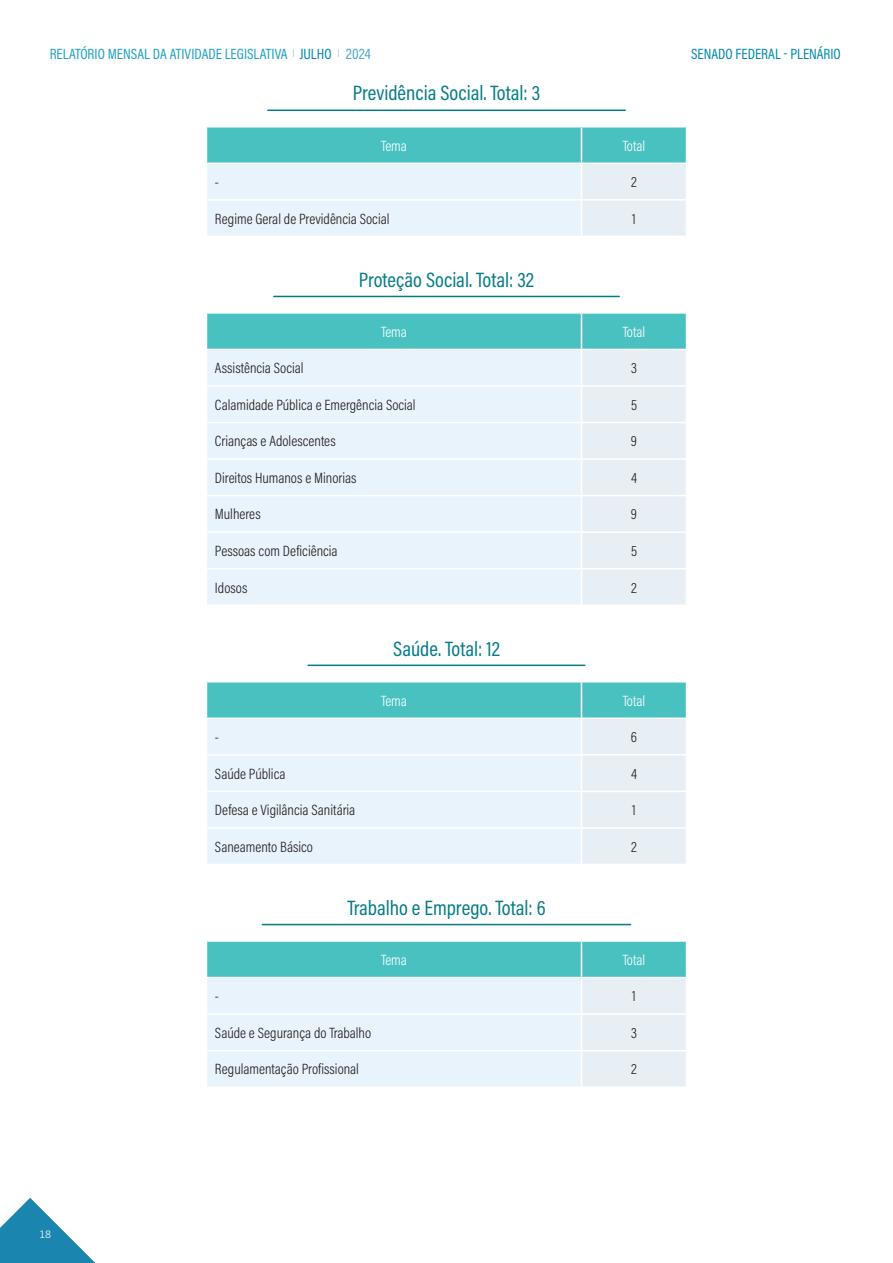
<style>
.page{position:relative;width:893px;height:1263px;background:#fff}
.page>*{position:absolute;margin:0;border:0;box-sizing:border-box;transform-origin:0 0}
.t1{font:21px "Acumin Pro Cond";color:#047b87}
.t2{font:300 15px "Acumin Pro Cond";color:#231f20}
.t3{font:15px "Acumin Pro Cond";color:#209fc2}
.t4{font:300 15px "Acumin Pro Cond";color:#fff}
.t5{font:15px "Acumin Pro Cond";color:#0088b0}
.t6{font:300 12px "Calibri";color:#fff}
.s1{color:#0086b0}
.s2{color:#46a8c9}
</style>
<div class="page">
<svg style="left:0;top:1198px;width:96px;height:65px"></svg>
<hr style="left:268px;top:110px;width:357px;height:1px;background:#047b87">
<hr style="left:274px;top:296px;width:345px;height:1px;background:#047b87">
<hr style="left:308px;top:664px;width:277px;height:2px;background:#047b87">
<hr style="left:262px;top:924px;width:369px;height:1px;background:#047b87">
<svg style="left:207px;top:127px;width:479px;height:109px;background:#b3e2e6"></svg>
<hr style="left:581px;top:127px;width:1px;height:36px;background:#fff">
<hr style="left:206px;top:163px;width:375px;height:1px;background:#fff">
<hr style="left:581px;top:163px;width:106px;height:1px;background:#fff">
<hr style="left:581px;top:164px;width:1px;height:35px;background:#fff">
<hr style="left:206px;top:199px;width:375px;height:2px;background:#fff">
<hr style="left:581px;top:199px;width:106px;height:2px;background:#fff">
<hr style="left:581px;top:201px;width:1px;height:35px;background:#fff">
<svg style="left:207px;top:314px;width:479px;height:290px;background:#d4ecf2"></svg>
<hr style="left:581px;top:314px;width:1px;height:35px;background:#fff">
<hr style="left:206px;top:349px;width:375px;height:1px;background:#fff">
<hr style="left:581px;top:349px;width:106px;height:1px;background:#fff">
<hr style="left:581px;top:350px;width:1px;height:35px;background:#fff">
<hr style="left:206px;top:385px;width:375px;height:2px;background:#fff">
<hr style="left:581px;top:385px;width:106px;height:2px;background:#fff">
<hr style="left:581px;top:387px;width:1px;height:35px;background:#fff">
<hr style="left:206px;top:422px;width:375px;height:1px;background:#fff">
<hr style="left:581px;top:422px;width:106px;height:1px;background:#fff">
<hr style="left:581px;top:423px;width:1px;height:35px;background:#fff">
<hr style="left:206px;top:458px;width:375px;height:2px;background:#fff">
<hr style="left:581px;top:458px;width:106px;height:2px;background:#fff">
<hr style="left:581px;top:460px;width:1px;height:35px;background:#fff">
<hr style="left:206px;top:495px;width:375px;height:1px;background:#fff">
<hr style="left:581px;top:495px;width:106px;height:1px;background:#fff">
<hr style="left:581px;top:496px;width:1px;height:35px;background:#fff">
<hr style="left:206px;top:531px;width:375px;height:2px;background:#fff">
<hr style="left:581px;top:531px;width:106px;height:2px;background:#fff">
<hr style="left:581px;top:533px;width:1px;height:35px;background:#fff">
<hr style="left:206px;top:568px;width:375px;height:1px;background:#fff">
<hr style="left:581px;top:568px;width:106px;height:1px;background:#fff">
<hr style="left:581px;top:569px;width:1px;height:35px;background:#fff">
<svg style="left:207px;top:682px;width:479px;height:182px;background:#c8e8ee"></svg>
<hr style="left:581px;top:682px;width:1px;height:35px;background:#fff">
<hr style="left:206px;top:717px;width:375px;height:2px;background:#fff">
<hr style="left:581px;top:717px;width:106px;height:2px;background:#fff">
<hr style="left:581px;top:719px;width:1px;height:35px;background:#fff">
<hr style="left:206px;top:754px;width:375px;height:2px;background:#fff">
<hr style="left:581px;top:754px;width:106px;height:2px;background:#fff">
<hr style="left:581px;top:756px;width:1px;height:35px;background:#fff">
<hr style="left:206px;top:791px;width:375px;height:1px;background:#fff">
<hr style="left:581px;top:791px;width:106px;height:1px;background:#fff">
<hr style="left:581px;top:792px;width:1px;height:35px;background:#fff">
<hr style="left:206px;top:827px;width:375px;height:2px;background:#fff">
<hr style="left:581px;top:827px;width:106px;height:2px;background:#fff">
<hr style="left:581px;top:829px;width:1px;height:35px;background:#fff">
<svg style="left:207px;top:942px;width:479px;height:144px;background:#c0e6eb"></svg>
<hr style="left:581px;top:942px;width:1px;height:35px;background:#fff">
<hr style="left:206px;top:977px;width:375px;height:1px;background:#fff">
<hr style="left:581px;top:977px;width:106px;height:1px;background:#fff">
<hr style="left:581px;top:978px;width:1px;height:35px;background:#fff">
<hr style="left:206px;top:1013px;width:375px;height:2px;background:#fff">
<hr style="left:581px;top:1013px;width:106px;height:2px;background:#fff">
<hr style="left:581px;top:1015px;width:1px;height:35px;background:#fff">
<hr style="left:206px;top:1050px;width:375px;height:1px;background:#fff">
<hr style="left:581px;top:1050px;width:106px;height:1px;background:#fff">
<hr style="left:581px;top:1051px;width:1px;height:35px;background:#fff">
<p class="t3" style="left:50px;top:44px;width:323px">RELATÓRIO MENSAL DA ATIVIDADE LEGISLATIVA <sup>|</sup> <span class="s1">JULHO</span> <sup>|</sup> <span class="s2">2024</span></p>
<p class="t5" style="left:691px;top:44px;width:151px">SENADO FEDERAL - PLENÁRIO</p>
<h1 class="t1" style="left:353px;top:80px;width:189px">Previdência Social. Total: 3</h1>
<p class="t4" style="left:381px;top:136px;width:27px">Tema</p>
<p class="t4" style="left:623px;top:136px;width:24px">Total</p>
<p class="t2" style="left:215px;top:172px;width:6px">-</p>
<p class="t2" style="left:631px;top:172px;width:7px">2</p>
<p class="t2" style="left:215px;top:209px;width:176px">Regime Geral de Previdência Social</p>
<p class="t2" style="left:632px;top:209px;width:5px">1</p>
<h1 class="t1" style="left:359px;top:266px;width:177px">Proteção Social. Total: 32</h1>
<p class="t4" style="left:381px;top:322px;width:27px">Tema</p>
<p class="t4" style="left:623px;top:322px;width:24px">Total</p>
<p class="t2" style="left:215px;top:358px;width:90px">Assistência Social</p>
<p class="t2" style="left:631px;top:358px;width:7px">3</p>
<p class="t2" style="left:215px;top:395px;width:202px">Calamidade Pública e Emergência Social</p>
<p class="t2" style="left:631px;top:395px;width:8px">5</p>
<p class="t2" style="left:215px;top:432px;width:122px">Crianças e Adolescentes</p>
<p class="t2" style="left:631px;top:432px;width:8px">9</p>
<p class="t2" style="left:215px;top:468px;width:143px">Direitos Humanos e Minorias</p>
<p class="t2" style="left:631px;top:468px;width:7px">4</p>
<p class="t2" style="left:215px;top:505px;width:47px">Mulheres</p>
<p class="t2" style="left:631px;top:505px;width:8px">9</p>
<p class="t2" style="left:215px;top:541px;width:124px">Pessoas com Deficiência</p>
<p class="t2" style="left:631px;top:541px;width:8px">5</p>
<p class="t2" style="left:215px;top:578px;width:34px">Idosos</p>
<p class="t2" style="left:631px;top:578px;width:7px">2</p>
<h1 class="t1" style="left:393px;top:635px;width:108px">Saúde. Total: 12</h1>
<p class="t4" style="left:381px;top:691px;width:27px">Tema</p>
<p class="t4" style="left:623px;top:691px;width:24px">Total</p>
<p class="t2" style="left:215px;top:727px;width:6px">-</p>
<p class="t2" style="left:631px;top:727px;width:8px">6</p>
<p class="t2" style="left:215px;top:764px;width:72px">Saúde Pública</p>
<p class="t2" style="left:631px;top:764px;width:7px">4</p>
<p class="t2" style="left:215px;top:800px;width:142px">Defesa e Vigilância Sanitária</p>
<p class="t2" style="left:632px;top:800px;width:5px">1</p>
<p class="t2" style="left:215px;top:837px;width:100px">Saneamento Básico</p>
<p class="t2" style="left:631px;top:837px;width:7px">2</p>
<h1 class="t1" style="left:347px;top:894px;width:200px">Trabalho e Emprego. Total: 6</h1>
<p class="t4" style="left:381px;top:950px;width:27px">Tema</p>
<p class="t4" style="left:623px;top:950px;width:24px">Total</p>
<p class="t6" style="left:39px;top:1226px;width:14px">18</p>
<p class="t2" style="left:215px;top:986px;width:6px">-</p>
<p class="t2" style="left:632px;top:986px;width:5px">1</p>
<p class="t2" style="left:215px;top:1023px;width:158px">Saúde e Segurança do Trabalho</p>
<p class="t2" style="left:631px;top:1023px;width:7px">3</p>
<p class="t2" style="left:215px;top:1060px;width:145px">Regulamentação Profissional</p>
<p class="t2" style="left:631px;top:1060px;width:7px">2</p>
</div>
